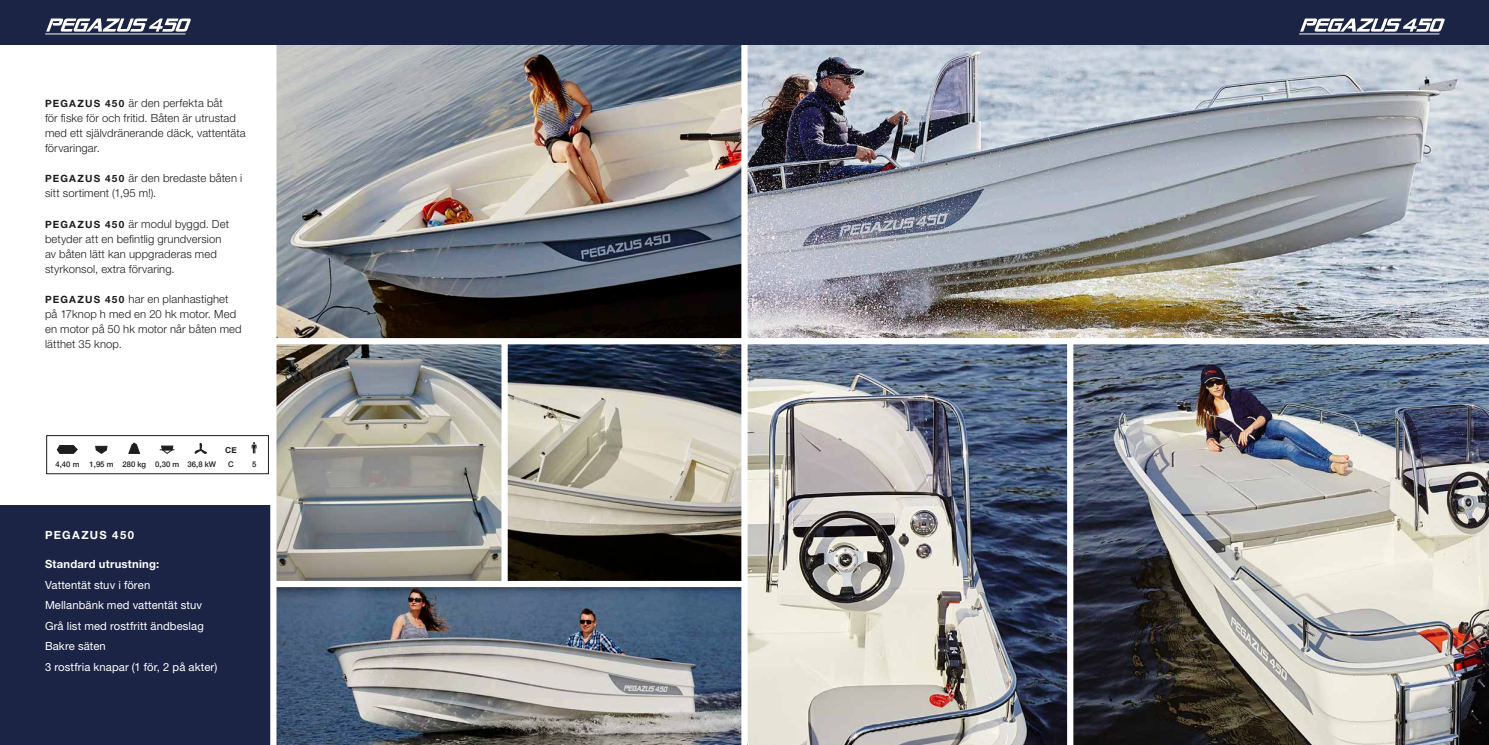
<style>
.page{position:relative;width:1489px;height:745px;background:#fff}
.page>*{position:absolute;margin:0;border:0;box-sizing:border-box;transform-origin:0 0}
.t1{font:300 11.25px/15px "Helvetica Neue LT Std";letter-spacing:.01em;color:#1d1d1b}
.t2{font:11.25px/20.6px "Helvetica Neue LT Std";letter-spacing:.01em;color:#fff}
.t3{font:700 11.25px "Helvetica Neue LT Std";letter-spacing:.02em;color:#fff}
.t4{font:700 11.25px "Helvetica Neue LT Std";letter-spacing:.12em;color:#fff}
.t5{font:700 8.25px "Helvetica Neue";color:#1e1e1c}
.t6{font:500 7.75px "Helvetica Neue";color:#1e1e1c}
.s1{font-weight:700;font-size:10px}
</style>
<div class="page">
<img style="left:747px;top:344px;width:320px;height:400px">
<img style="left:1073px;top:344px;width:415px;height:400px">
<img style="left:276px;top:44px;width:465px;height:536px">
<img style="left:276px;top:587px;width:465px;height:157px">
<div style="left:46px;top:435px;width:222px;height:38px;border:1px solid #1e1e1c"></div>
<svg style="left:57px;top:445px;width:21px;height:8px"></svg>
<svg style="left:95px;top:445px;width:12px;height:8px"></svg>
<svg style="left:128px;top:442px;width:12px;height:11px"></svg>
<svg style="left:160px;top:445px;width:14px;height:8px"></svg>
<svg style="left:252px;top:442px;width:4px;height:11px"></svg>
<svg style="left:195px;top:443px;width:12px;height:10px"></svg>
<div style="left:0;top:505px;width:274px;height:239px;background:#1c2446"></div>
<img style="left:747px;top:44px;width:741px;height:294px">
<div style="left:274px;top:338px;width:1214px;height:6px;background:#fff"></div>
<div style="left:501px;top:341px;width:6px;height:242px;background:#fff"></div>
<div style="left:270px;top:39px;width:6px;height:705px;background:#fff"></div>
<div style="left:0;top:0;width:1488px;height:44px;background:#1c2446"></div>
<svg style="left:45px;top:18px;width:146px;height:16px"></svg>
<svg style="left:1299px;top:18px;width:145px;height:16px"></svg>
<p class="t1" style="left:45px;top:96px;width:202px"><span class="s1">PEGAZUS 450</span> är den perfekta båt<br>för fiske för och fritid. Båten är utrustad med ett självdränerande däck, vattentäta förvaringar.</p>
<p class="t1" style="left:45px;top:171px;width:199px"><span class="s1">PEGAZUS 450</span> är den bredaste båten i sitt sortiment (1,95 m!).</p>
<p class="t1" style="left:45px;top:216px;width:185px"><span class="s1">PEGAZUS 450</span> är modul byggd. Det betyder att en befintlig grundversion av båten lätt kan uppgraderas med styrkonsol, extra förvaring.</p>
<p class="t1" style="left:45px;top:291px;width:198px"><span class="s1">PEGAZUS 450</span> har en planhastighet på 17knop h med en 20 hk motor. Med en motor på 50 hk motor når båten med lätthet 35 knop.</p>
<p class="t5" style="left:225px;top:443px;width:13px">CE</p>
<p class="t6" style="left:55px;top:458px;width:25px">4,40 m</p>
<p class="t6" style="left:90px;top:458px;width:128px">1,95 m 280 kg 0,30 m 36,8 kW</p>
<p class="t6" style="left:228px;top:458px;width:7px">C</p>
<p class="t6" style="left:252px;top:458px;width:6px">5</p>
<p class="t4" style="left:45px;top:527px;width:90px">PEGAZUS 450</p>
<p class="t3" style="left:45px;top:556px;width:116px">Standard utrustning:</p>
<p class="t2" style="left:45px;top:573px;width:174px">Vattentät stuv i fören<br>Mellanbänk med vattentät stuv<br>Grå list med rostfritt ändbeslag<br>Bakre säten<br>3 rostfria knapar (1 för, 2 på akter)</p>
</div>
